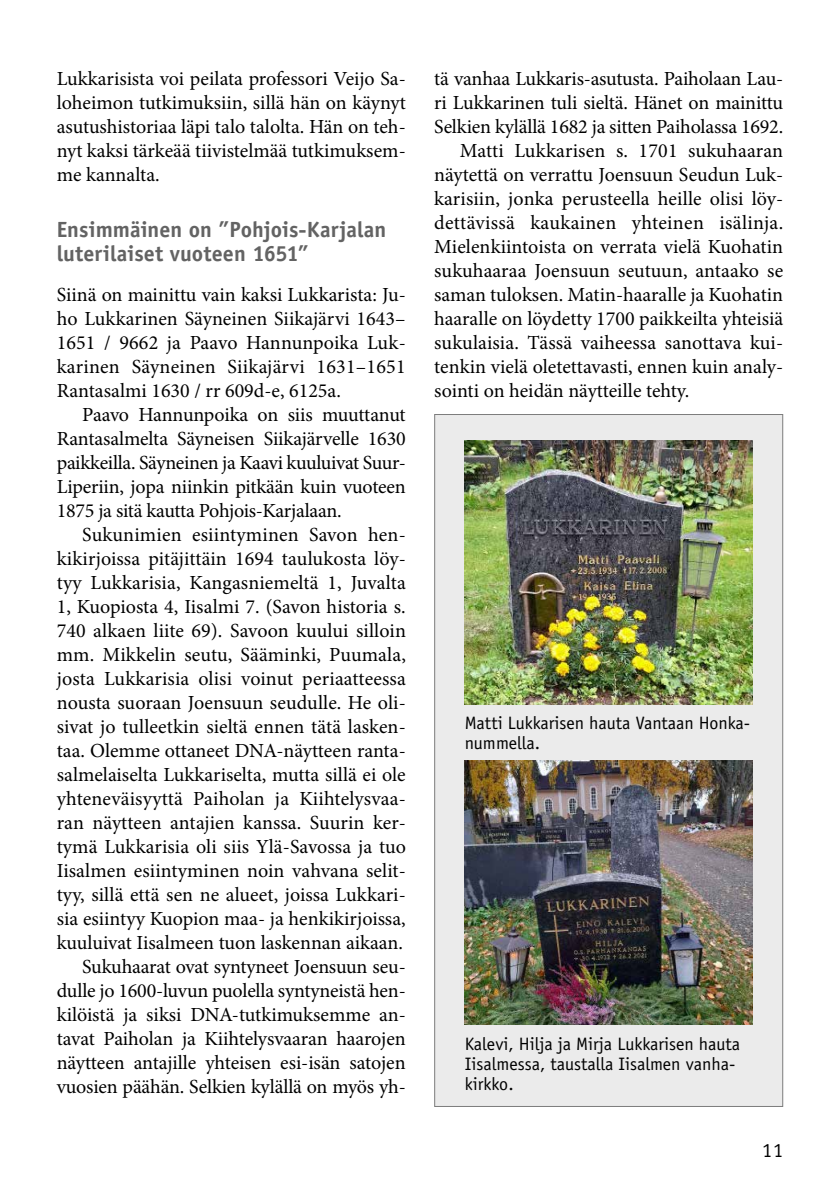
<style>
.page{position:relative;width:840px;height:1191px;background:#fff}
.page>*{position:absolute;margin:0;border:0;box-sizing:border-box;transform-origin:0 0}
.Väliotsikko{font:700 22px/24px "Officina Sans Std";color:#636363}
.Leipäteksti{font:20px/24px "Minion Pro";letter-spacing:-.005em;color:#000;text-align:justify}
.t1{font:20px "Officina Sans Std";color:#000}
.Kuvateksti{font:18px/20px "Officina Sans Std";color:#000}
</style>
<div class="page">
<div style="left:434px;top:414px;width:348px;height:693px;background:#ebebeb;border:1px solid #7c7c7c"></div>
<img style="left:464px;top:441px;width:288px;height:263px">
<img style="left:464px;top:761px;width:288px;height:263px">
<p class="Leipäteksti" style="left:57px;top:66px;width:350px">Lukkarisista voi peilata professori Veijo Sa&shy;loheimon tutkimuksiin, sillä hän on käynyt asutushistoriaa läpi talo talolta. Hän on teh&shy;nyt kaksi tärkeää tiivistelmää tutkimuksem&shy;me kannalta.</p>
<p class="Väliotsikko" style="left:57px;top:217px;width:331px">Ensimmäinen on ”Pohjois-Karjalan luterilaiset vuoteen 1651”</p>
<p class="Leipäteksti" style="left:57px;top:282px;width:350px">Siinä on mainittu vain kaksi Lukkarista: Ju&shy;ho Lukkarinen Säyneinen Siikajärvi 1643– 1651 / 9662 ja Paavo Hannunpoika Luk&shy;karinen Säyneinen Siikajärvi 1631–1651<br>Rantasalmi 1630 / rr 609d-e, 6125a.</p>
<p class="Leipäteksti" style="left:57px;top:402px;width:350px;text-indent:26px">Paavo Hannunpoika on siis muuttanut Rantasalmelta Säyneisen Siikajärvelle 1630 paikkeilla. Säyneinen ja Kaavi kuuluivat Suur-Liperiin, jopa niinkin pitkään kuin vuoteen 1875 ja sitä kautta Pohjois-Karjalaan.</p>
<p class="Leipäteksti" style="left:57px;top:522px;width:350px;text-indent:26px">Sukunimien esiintyminen Savon hen&shy;kikirjoissa pitäjittäin 1694 taulukosta löy&shy;tyy Lukkarisia, Kangasniemeltä 1, Juvalta 1, Kuopiosta 4, Iisalmi 7. (Savon historia s.<br>740 alkaen liite 69). Savoon kuului silloin mm. Mikkelin seutu, Sääminki, Puumala, josta Lukkarisia olisi voinut periaatteessa nousta suoraan Joensuun seudulle. He oli&shy;sivat jo tulleetkin sieltä ennen tätä lasken&shy;taa. Olemme ottaneet DNA-näytteen ranta&shy;salmelaiselta Lukkariselta, mutta sillä ei ole yhteneväisyyttä Paiholan ja Kiihtelysvaa&shy;ran näytteen antajien kanssa. Suurin ker&shy;tymä Lukkarisia oli siis Ylä-Savossa ja tuo Iisalmen esiintyminen noin vahvana selit&shy;tyy, sillä että sen ne alueet, joissa Lukkari&shy;sia esiintyy Kuopion maa- ja henkikirjoissa, kuuluivat Iisalmeen tuon laskennan aikaan.</p>
<p class="Leipäteksti" style="left:57px;top:954px;width:350px;text-indent:26px">Sukuhaarat ovat syntyneet Joensuun seu&shy;dulle jo 1600-luvun puolella syntyneistä hen&shy;kilöistä ja siksi DNA-tutkimuksemme an&shy;tavat Paiholan ja Kiihtelysvaaran haarojen näytteen antajille yhteisen esi-isän satojen vuosien päähän. Selkien kylällä on myös yh-</p>
<p class="Leipäteksti" style="left:434px;top:66px;width:350px">tä vanhaa Lukkaris-asutusta. Paiholaan Lau&shy;ri Lukkarinen tuli sieltä. Hänet on mainittu Selkien kylällä 1682 ja sitten Paiholassa 1692.</p>
<p class="Leipäteksti" style="left:434px;top:138px;width:350px;text-indent:26px">Matti Lukkarisen s. 1701 sukuhaaran näytettä on verrattu Joensuun Seudun Luk&shy;karisiin, jonka perusteella heille olisi löy&shy;dettävissä kaukainen yhteinen isälinja.<br>Mielenkiintoista on verrata vielä Kuohatin sukuhaaraa Joensuun seutuun, antaako se saman tuloksen. Matin-haaralle ja Kuohatin haaralle on löydetty 1700 paikkeilta yhteisiä sukulaisia. Tässä vaiheessa sanottava kui&shy;tenkin vielä oletettavasti, ennen kuin analy&shy;sointi on heidän näytteille tehty.</p>
<p class="Kuvateksti" style="left:464px;top:713px;width:287px">Matti Lukkarisen hauta Vantaan Honka&shy;nummella.</p>
<p class="Kuvateksti" style="left:464px;top:1033px;width:277px">Kalevi, Hilja ja Mirja Lukkarisen hauta<br>Iisalmessa, taustalla Iisalmen vanha&shy;kirkko.</p>
<p class="t1" style="left:761px;top:1139px;width:22px">11</p>
</div>
